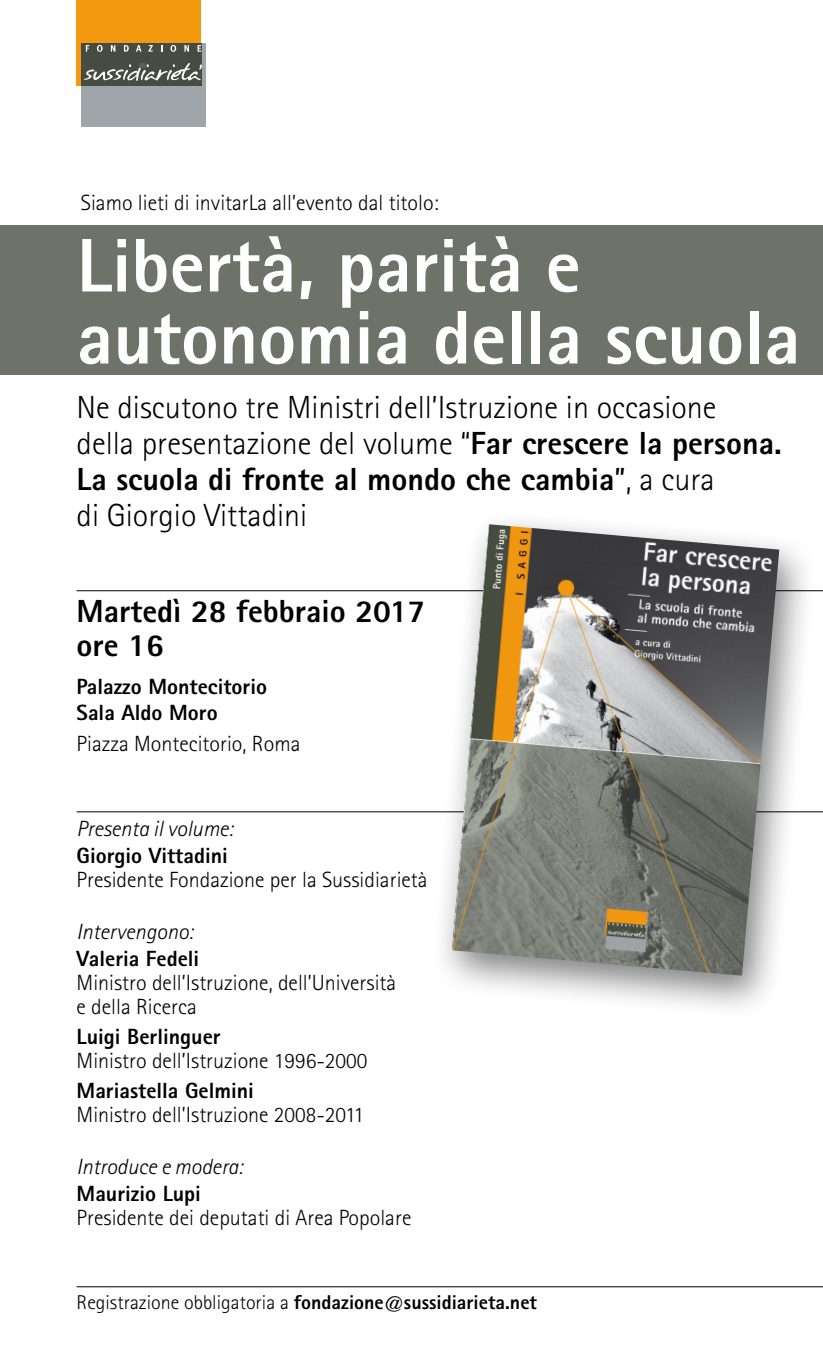
<style>
.page{position:relative;width:823px;height:1361px;background:#fff}
.page>*{position:absolute;margin:0;border:0;box-sizing:border-box;transform-origin:0 0}
.t1{font:800 76px/72px "Rotis Sans Serif";color:#fff}
.t2{font:300 32px/36px "Rotis Sans Serif";color:#000}
.t3{font:800 32px "Rotis Sans Serif";color:#000}
.t4{font:300 22px/24px "Rotis Sans Serif";color:#000}
.t5{font:italic 300 22px "Rotis Sans Serif";color:#000}
.t6{font:800 22px/26px "Rotis Sans Serif";color:#000}
.t7{font:800 20px "Rotis Sans Serif";color:#000}
.s1{font-weight:800}
.s2{font-weight:400}
.s3{font-weight:300}
</style>
<div class="page">
<div style="left:0;top:225px;width:822px;height:150px;background:#6d7368"></div>
<hr style="left:77px;top:1286px;width:745px;height:1px;background:#000">
<hr style="left:77px;top:590px;width:745px;height:1px;background:#000">
<hr style="left:77px;top:811px;width:745px;height:1px;background:#000">
<div style="left:430px;top:508px;width:388px;height:512px;background:#000;opacity:.5"></div>
<img style="left:451px;top:524px;width:327px;height:451px">
<div style="left:77px;top:0;width:124px;height:85px;background:#f39910"></div>
<div style="left:81px;top:43px;width:125px;height:83px;background:#a0a5a9"></div>
<div style="left:81px;top:43px;width:120px;height:42px;background:#464c42"></div>
<svg style="left:86px;top:45px;width:3px;height:7px"></svg>
<svg style="left:97px;top:45px;width:5px;height:7px"></svg>
<svg style="left:111px;top:45px;width:4px;height:7px"></svg>
<svg style="left:124px;top:45px;width:5px;height:7px"></svg>
<svg style="left:136px;top:45px;width:5px;height:7px"></svg>
<svg style="left:148px;top:45px;width:5px;height:7px"></svg>
<svg style="left:170px;top:45px;width:6px;height:7px"></svg>
<svg style="left:184px;top:45px;width:5px;height:7px"></svg>
<svg style="left:197px;top:45px;width:4px;height:7px"></svg>
<svg style="left:84px;top:63px;width:118px;height:18px"></svg>
<p class="t4" style="left:81px;top:190px;width:359px">Siamo lieti di invitarLa all’evento dal titolo:</p>
<p class="t1" style="left:77px;top:229px;width:725px">Libertà, parità e autonomia della scuola</p>
<p class="t2" style="left:77px;top:389px;width:706px">Ne discutono tre Ministri dell’Istruzione in occasione della presentazione del volume “<span class="s1">Far crescere la persona.<br>La scuola di fronte al mondo che cambia</span><span class="s2">”</span>, a cura<br>di Giorgio Vittadini</p>
<p class="t3" style="left:77px;top:591px;width:350px">Martedì 28 febbraio 2017</p>
<p class="t3" style="left:77px;top:625px;width:89px">ore 16</p>
<p class="t6" style="left:77px;top:673px;width:192px">Palazzo Montecitorio<br>Sala Aldo Moro</p>
<p class="t4" style="left:77px;top:732px;width:225px">Piazza Montecitorio, Roma</p>
<p class="t5" style="left:77px;top:816px;width:157px">Presenta il volume:</p>
<p class="t4" style="left:77px;top:843px;width:352px"><span class="s1">Giorgio Vittadini<br></span>Presidente Fondazione per la Sussidiarietà</p>
<p class="t5" style="left:77px;top:919px;width:118px">Intervengono:</p>
<p class="t4" style="left:77px;top:947px;width:321px"><span class="s1">Valeria Fedeli<br></span>Ministro dell’Istruzione, dell’Università e della Ricerca</p>
<p class="t4" style="left:77px;top:1024px;width:292px"><span class="s1">Luigi Berlinguer<br></span>Ministro dell’Istruzione 1996-2000</p>
<p class="t4" style="left:77px;top:1078px;width:289px"><span class="s1">Mariastella Gelmini<br></span>Ministro dell’Istruzione 2008-2011</p>
<p class="t5" style="left:77px;top:1153px;width:167px">Introduce e modera:</p>
<p class="t4" style="left:77px;top:1181px;width:336px"><span class="s1">Maurizio Lupi<br></span>Presidente dei deputati di Area Popolare</p>
<p class="t7" style="left:77px;top:1289px;width:461px"><span class="s3">Registrazione obbligatoria a</span> fondazione@sussidiarieta.net</p>
</div>
